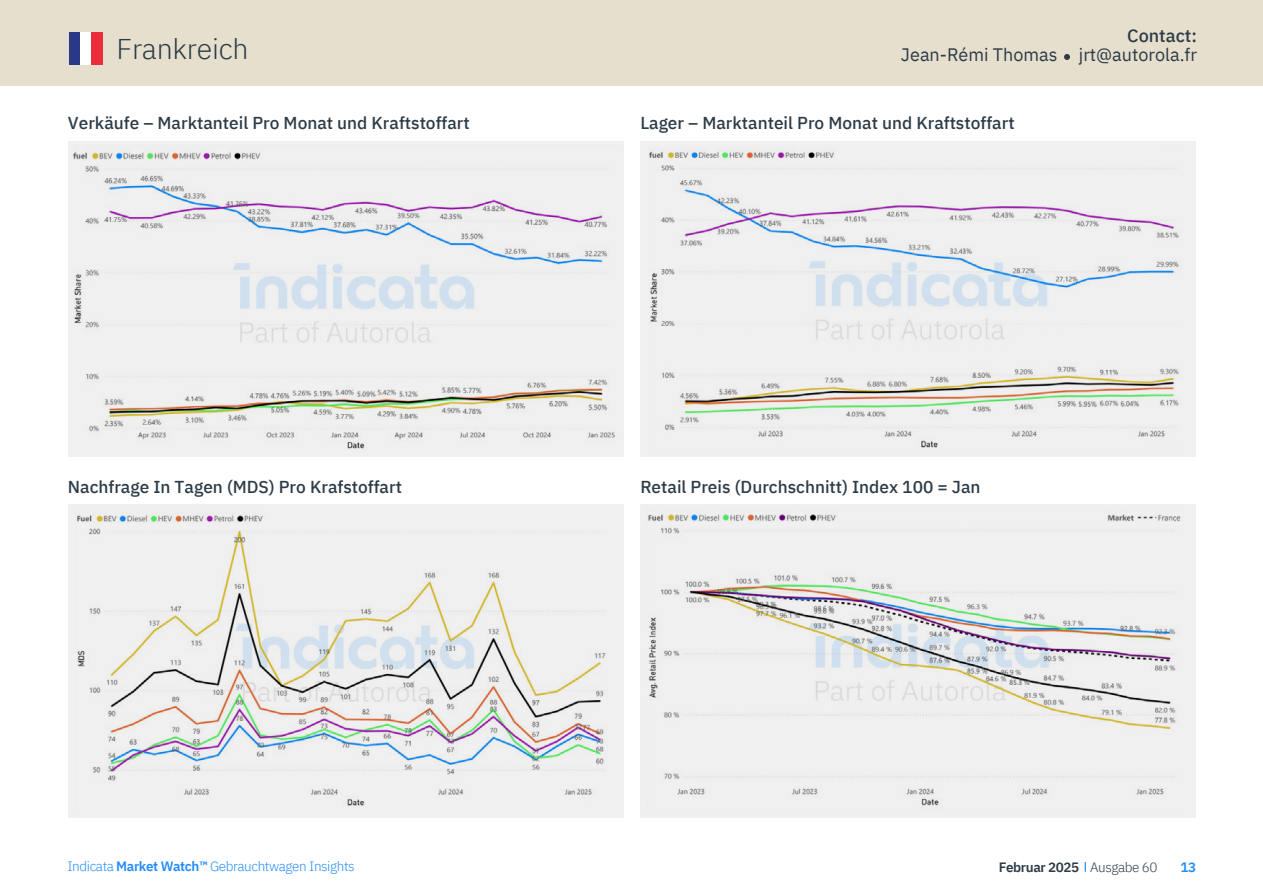
<style>
.page{position:relative;width:1263px;height:893px;background:#fff}
.page>*{position:absolute;margin:0;border:0;box-sizing:border-box;transform-origin:0 0}
.t1{font:300 28.5px "IBM Plex Sans";letter-spacing:-.01em;color:#2c3b46}
.t2{font:18px "IBM Plex Sans";color:#2c3b46}
.t3{font:500 18px "IBM Plex Sans";color:#2c3b46}
.t4{font:500 17.25px "IBM Plex Sans";color:#2c3b46}
.t5{font:300 13.5px "IBM Plex Sans";letter-spacing:-.03em;color:#228cff}
.t6{font:600 13.5px "IBM Plex Sans";letter-spacing:-.03em;color:#2c3b46}
.t7{font:600 13.5px "IBM Plex Sans";color:#228cff}
.s1{font-weight:600}
.s2{font-weight:300}
</style>
<div class="page">
<div style="left:68px;top:142px;width:555px;height:315px;background:#f0f0f0"></div>
<div style="left:640px;top:142px;width:555px;height:315px;background:#f0f0f0"></div>
<div style="left:68px;top:504px;width:555px;height:314px;background:#f0f0f0"></div>
<div style="left:640px;top:504px;width:555px;height:314px;background:#f0f0f0"></div>
<img style="left:74px;top:151px;width:541px;height:298px">
<img style="left:649px;top:151px;width:530px;height:297px">
<img style="left:77px;top:513px;width:529px;height:293px">
<img style="left:648px;top:514px;width:533px;height:292px">
<div style="left:0;top:0;width:1263px;height:85px;background:#e6dfcd"></div>
<svg style="left:1064px;top:54px;width:6px;height:6px"></svg>
<div style="left:69px;top:32px;width:11px;height:33px;background:#293987"></div>
<div style="left:80px;top:32px;width:11px;height:33px;background:#fff"></div>
<div style="left:91px;top:32px;width:11px;height:33px;background:#eb2d3a"></div>
<h1 class="t1" style="left:117px;top:34px;width:133px">Frankreich</h1>
<p class="t3" style="left:1127px;top:28px;width:71px">Contact:</p>
<p class="t2" style="left:901px;top:44px;width:298px">Jean-RÈmi Thomas jrt@autorola.fr</p>
<p class="t4" style="left:68px;top:116px;width:403px">Verk‰ufe ñ Marktanteil Pro Monat und Kraftstoffart</p>
<p class="t4" style="left:640px;top:116px;width:376px">Lager ñ Marktanteil Pro Monat und Kraftstoffart</p>
<p class="t4" style="left:68px;top:480px;width:336px">Nachfrage In Tagen (MDS) Pro Krafstoffart</p>
<p class="t4" style="left:640px;top:480px;width:342px">Retail Preis (Durchschnitt) Index 100 = Jan</p>
<p class="t5" style="left:67px;top:859px;width:289px">Indicata <span class="s1">Market Watchô</span> Gebrauchtwagen Insights</p>
<p class="t6" style="left:999px;top:859px;width:160px">Februar 2025 <span class="s2">Ausgabe 60</span></p>
<p class="t7" style="left:1180px;top:859px;width:17px">13</p>
</div>
